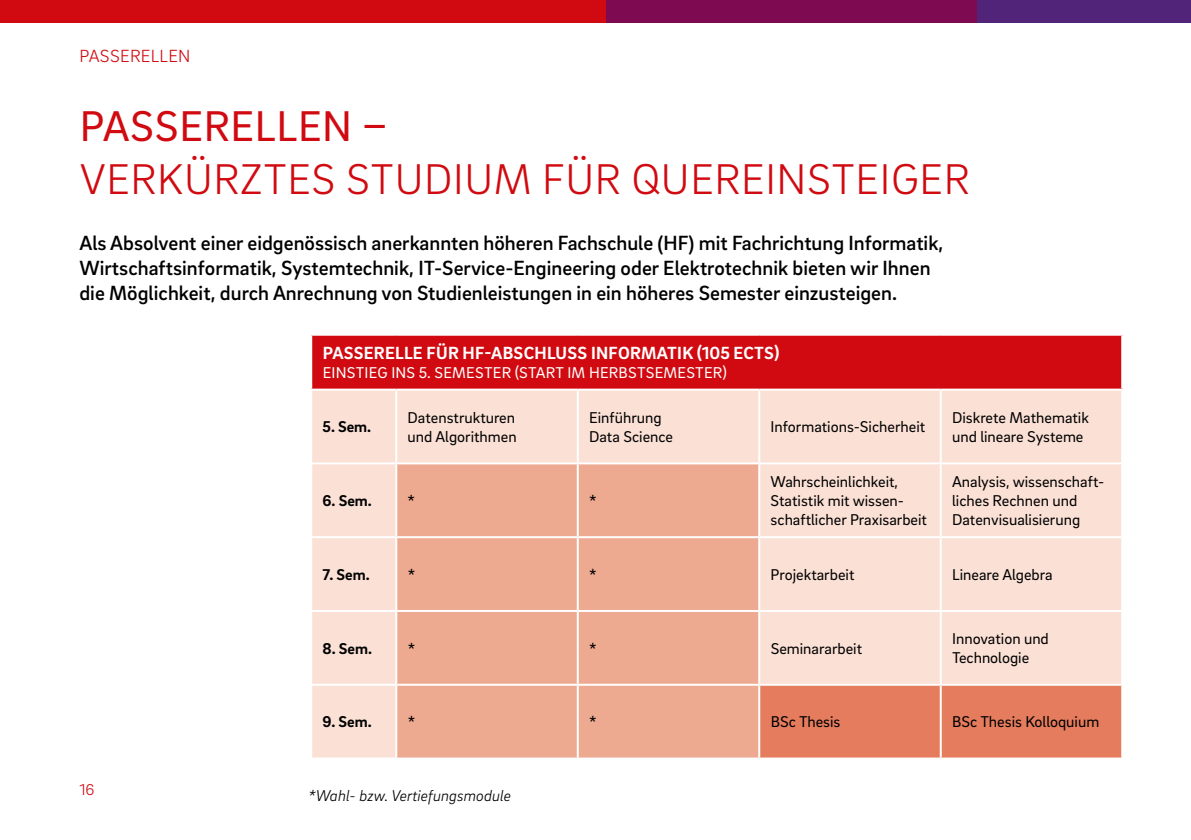
<style>
.page{position:relative;width:1191px;height:840px;background:#fff}
.page>*{position:absolute;margin:0;border:0;box-sizing:border-box;transform-origin:0 0}
.t1{font:300 44px "Brix Sans";letter-spacing:.015em;color:#d00a10}
.t2{font:44px "Brix Sans";letter-spacing:.015em;color:#d00a10}
.t3{font:500 21px/25px "Brix Sans";color:#000}
.t4{font:700 18px "Brix Sans";letter-spacing:.015em;color:#fff}
.t5{font:300 18px "Brix Sans";letter-spacing:.015em;color:#d00a10}
.t6{font:16px/19.2px "Brix Sans";color:#000}
.t7{font:16px "Brix Sans";letter-spacing:.015em;color:#fff}
.t8{font:700 16px "Brix Sans";color:#000}
.t9{font:italic 300 16px "Brix Sans";color:#000}
.t10{font:300 16px "Brix Sans";color:#d00a10}
</style>
<div class="page">
<div style="left:525px;top:0;width:477px;height:23px;background:#7e0a52"></div>
<div style="left:977px;top:0;width:214px;height:23px;background:#51247a"></div>
<div style="left:0;top:0;width:605px;height:23px;background:#d00a10"></div>
<div style="left:311px;top:334px;width:811px;height:55px;background:#d00a10"></div>
<div style="left:312px;top:390px;width:809px;height:367px;background:#fae0d5"></div>
<div style="left:397px;top:464px;width:361px;height:293px;background:#eeaa90"></div>
<div style="left:760px;top:685px;width:361px;height:72px;background:#e47c5d"></div>
<hr style="left:1121px;top:335px;width:2px;height:53px;background:#fff">
<hr style="left:310px;top:333px;width:86px;height:2px;background:#fff">
<hr style="left:310px;top:335px;width:2px;height:53px;background:#fff">
<hr style="left:396px;top:333px;width:182px;height:2px;background:#fff">
<hr style="left:578px;top:333px;width:181px;height:2px;background:#fff">
<hr style="left:759px;top:333px;width:181px;height:2px;background:#fff">
<hr style="left:940px;top:333px;width:183px;height:2px;background:#fff">
<hr style="left:310px;top:388px;width:86px;height:2px;background:#fff">
<hr style="left:396px;top:388px;width:182px;height:2px;background:#fff">
<hr style="left:395px;top:390px;width:2px;height:72px;background:#fff">
<hr style="left:578px;top:388px;width:181px;height:2px;background:#fff">
<hr style="left:577px;top:390px;width:2px;height:72px;background:#fff">
<hr style="left:759px;top:388px;width:181px;height:2px;background:#fff">
<hr style="left:758px;top:390px;width:2px;height:72px;background:#fff">
<hr style="left:940px;top:388px;width:183px;height:2px;background:#fff">
<hr style="left:939px;top:390px;width:2px;height:72px;background:#fff">
<hr style="left:310px;top:462px;width:86px;height:2px;background:#fff">
<hr style="left:759px;top:462px;width:181px;height:2px;background:#fff">
<hr style="left:940px;top:462px;width:183px;height:2px;background:#fff">
<hr style="left:939px;top:464px;width:2px;height:72px;background:#fff">
<hr style="left:310px;top:536px;width:86px;height:2px;background:#fff">
<hr style="left:310px;top:609px;width:86px;height:2px;background:#fff">
<hr style="left:310px;top:683px;width:86px;height:2px;background:#fff">
<hr style="left:939px;top:685px;width:2px;height:72px;background:#fff">
<hr style="left:395px;top:464px;width:2px;height:72px;background:#fff">
<hr style="left:395px;top:538px;width:2px;height:71px;background:#fff">
<hr style="left:395px;top:611px;width:2px;height:72px;background:#fff">
<hr style="left:395px;top:685px;width:2px;height:72px;background:#fff">
<hr style="left:396px;top:462px;width:182px;height:2px;background:#fff">
<hr style="left:578px;top:462px;width:181px;height:2px;background:#fff">
<hr style="left:577px;top:464px;width:2px;height:72px;background:#fff">
<hr style="left:758px;top:464px;width:2px;height:72px;background:#fff">
<hr style="left:577px;top:538px;width:2px;height:71px;background:#fff">
<hr style="left:577px;top:611px;width:2px;height:72px;background:#fff">
<hr style="left:577px;top:685px;width:2px;height:72px;background:#fff">
<hr style="left:758px;top:685px;width:2px;height:72px;background:#fff">
<hr style="left:396px;top:536px;width:182px;height:2px;background:#fff">
<hr style="left:578px;top:536px;width:181px;height:2px;background:#fff">
<hr style="left:396px;top:609px;width:182px;height:2px;background:#fff">
<hr style="left:578px;top:609px;width:181px;height:2px;background:#fff">
<hr style="left:396px;top:683px;width:182px;height:2px;background:#fff">
<hr style="left:578px;top:683px;width:181px;height:2px;background:#fff">
<hr style="left:759px;top:536px;width:181px;height:2px;background:#fff">
<hr style="left:758px;top:538px;width:2px;height:71px;background:#fff">
<hr style="left:940px;top:536px;width:183px;height:2px;background:#fff">
<hr style="left:939px;top:538px;width:2px;height:71px;background:#fff">
<hr style="left:759px;top:609px;width:181px;height:2px;background:#fff">
<hr style="left:758px;top:611px;width:2px;height:72px;background:#fff">
<hr style="left:759px;top:683px;width:181px;height:2px;background:#fff">
<hr style="left:940px;top:609px;width:183px;height:2px;background:#fff">
<hr style="left:939px;top:611px;width:2px;height:72px;background:#fff">
<hr style="left:940px;top:683px;width:183px;height:2px;background:#fff">
<p class="t5" style="left:79px;top:44px;width:112px">PASSERELLEN</p>
<h1 class="t2" style="left:80px;top:97px;width:310px">PASSERELLEN –</h1>
<h1 class="t1" style="left:80px;top:150px;width:891px">VERKÜRZTES STUDIUM FÜR QUEREINSTEIGER</h1>
<p class="t3" style="left:79px;top:229px;width:865px">Als Absolvent einer eidgenössisch anerkannten höheren Fachschule (HF) mit Fachrichtung Informatik,<br>Wirtschaftsinformatik, Systemtechnik, IT-Service-Engineering oder Elektrotechnik bieten wir Ihnen die Möglichkeit, durch Anrechnung von Studienleistungen in ein höheres Semester einzusteigen.</p>
<p class="t4" style="left:323px;top:341px;width:458px">PASSERELLE FÜR HF-ABSCHLUSS INFORMATIK (105 ECTS)</p>
<p class="t7" style="left:323px;top:362px;width:406px">EINSTIEG INS 5. SEMESTER (START IM HERBSTSEMESTER)</p>
<p class="t8" style="left:322px;top:416px;width:50px">5. Sem.</p>
<p class="t6" style="left:407px;top:407px;width:110px">Datenstrukturen und Algorithmen</p>
<p class="t6" style="left:589px;top:407px;width:86px">Einführung<br>Data Science</p>
<p class="t6" style="left:770px;top:416px;width:156px">Informations-Sicherheit</p>
<p class="t6" style="left:952px;top:407px;width:138px">Diskrete Mathematik und lineare Systeme</p>
<p class="t8" style="left:322px;top:490px;width:51px">6. Sem.</p>
<p class="t6" style="left:408px;top:490px;width:9px">*</p>
<p class="t6" style="left:589px;top:490px;width:9px">*</p>
<p class="t6" style="left:770px;top:471px;width:158px">Wahrscheinlichkeit,<br>Statistik mit wissen&shy;schaftlicher Praxisarbeit</p>
<p class="t6" style="left:952px;top:471px;width:154px">Analysis, wissenschaft&shy;liches Rechnen und<br>Datenvisualisierung</p>
<p class="t8" style="left:322px;top:563px;width:49px">7. Sem.</p>
<p class="t6" style="left:408px;top:564px;width:9px">*</p>
<p class="t6" style="left:589px;top:564px;width:9px">*</p>
<p class="t6" style="left:770px;top:564px;width:85px">Projektarbeit</p>
<p class="t6" style="left:952px;top:564px;width:102px">Lineare Algebra</p>
<p class="t8" style="left:322px;top:637px;width:51px">8. Sem.</p>
<p class="t6" style="left:408px;top:637px;width:9px">*</p>
<p class="t6" style="left:589px;top:637px;width:9px">*</p>
<p class="t6" style="left:770px;top:637px;width:93px">Seminararbeit</p>
<p class="t6" style="left:952px;top:628px;width:98px">Innovation und<br>Technologie</p>
<p class="t10" style="left:79px;top:778px;width:17px">16</p>
<p class="t8" style="left:323px;top:711px;width:51px">9. Sem.</p>
<p class="t6" style="left:408px;top:711px;width:9px">*</p>
<p class="t6" style="left:589px;top:711px;width:9px">*</p>
<p class="t6" style="left:770px;top:711px;width:71px">BSc Thesis</p>
<p class="t6" style="left:952px;top:711px;width:149px">BSc Thesis Kolloquium</p>
<p class="t9" style="left:308px;top:784px;width:204px">*Wahl- bzw. Vertiefungsmodule</p>
</div>
